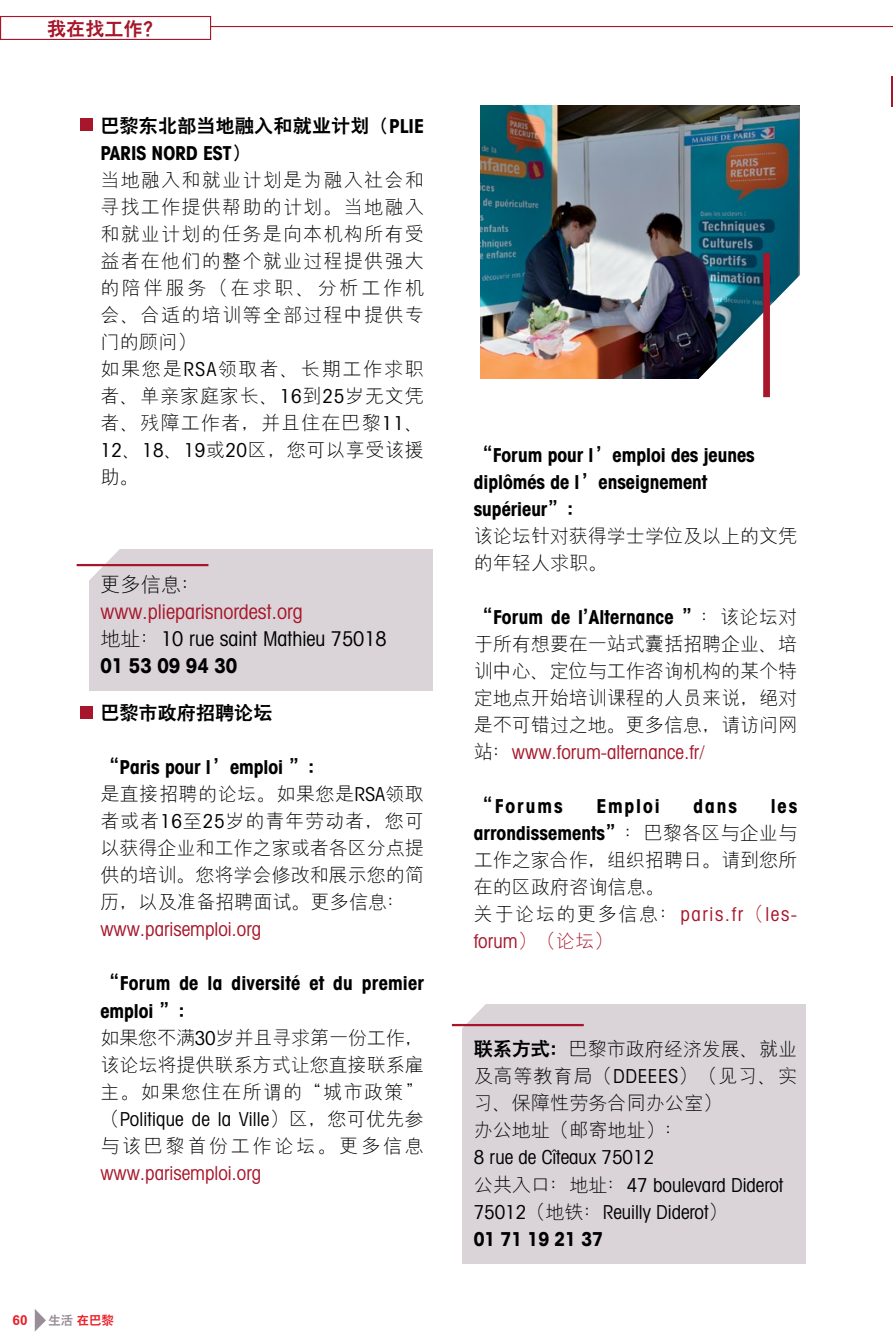
<style>
.page{position:relative;width:893px;height:1340px;background:#fff}
.page>*{position:absolute;margin:0;border:0;box-sizing:border-box;transform-origin:0 0}
.t1{font:condensed 20.25px/27px "Avant Garde IT Cby BT";color:#a7162a}
.t2{font:300 20.25px "M Hei GB";color:#000}
.t3{font:300 19.12px/27px "M Hei GB";color:#000;text-align:justify}
.t4{font:700 condensed 19.12px/27px "Avant Garde IT Cby BT";color:#000}
.t5{font:300 19.12px/27px "M Hei GB";letter-spacing:.06em;color:#000}
.t6{font:condensed 19.12px/27px "Avant Garde IT Cby BT";color:#000}
.t7{font:condensed 19.12px "Avant Garde IT Cby BT";color:#a7162a}
.t8{font:800 19.12px "C Hei 2 GB";letter-spacing:.005em;color:#000}
.t9{font:300 19.12px "M Hei GB";letter-spacing:.135em;color:#000}
.t10{font:800 19.12px "C Hei 2 GB";color:#a7162a}
.t11{font:800 13.5px "C Hei 2 GB";color:#ed1d24}
.t12{font:800 12.38px "C Hei 2 GB";color:#ed1d24}
.s1{font-family:"Avant Garde IT Cby BT";font-weight:700;font-stretch:condensed}
.s2{font-family:"C Hei 2 GB";font-weight:800;font-stretch:normal}
.s3{font-family:"Avant Garde IT Cby BT";font-weight:400;font-stretch:condensed}
.s4{font-family:"M Hei GB";font-weight:300;font-stretch:normal}
.s5{font-family:"M Hei GB";font-weight:300;font-stretch:normal;color:#000}
.s6{color:#000}
.s7{font-weight:700;color:#000}
.s8{color:#998d97}
.s9{font-family:"Avant Garde IT Cby BT";font-weight:400;font-stretch:condensed;color:#a7162a}
.s10{color:#a7162a}
.s11{font-family:"C Hei 2 GB";font-weight:800}
.s12{font-weight:700}
</style>
<div class="page">
<img style="left:480px;top:106px;width:320px;height:273px">
<svg style="left:693px;top:271px;width:107px;height:127px"></svg>
<div style="left:763px;top:253px;width:7px;height:144px;background:#a7162a"></div>
<div style="left:90px;top:549px;width:343px;height:141px;background:#dad4d9"></div>
<svg style="left:76px;top:549px;width:58px;height:47px"></svg>
<hr style="left:77px;top:564px;width:131px;height:2px;background:#a7162a">
<div style="left:462px;top:1003px;width:344px;height:260px;background:#dad4d9"></div>
<svg style="left:451px;top:1003px;width:60px;height:25px"></svg>
<hr style="left:452px;top:1023px;width:132px;height:3px;background:#a7162a">
<svg style="left:35px;top:1309px;width:11px;height:22px"></svg>
<hr style="left:211px;top:26px;width:682px;height:1px;background:#a7162a">
<div style="left:0;top:16px;width:211px;height:24px;border:1px solid #a7162a"></div>
<div style="left:80px;top:118px;width:13px;height:13px;background:#a7162a"></div>
<div style="left:80px;top:706px;width:13px;height:12px;background:#a7162a"></div>
<hr style="left:891px;top:77px;width:2px;height:30px;background:#a7162a">
<p class="t10" style="left:47px;top:19px;width:116px">我在找工作？</p>
<p class="t8" style="left:100px;top:116px;width:325px">巴黎东北部当地融入和就业计划（<span class="s1">PLIE</span></p>
<p class="t4" style="left:100px;top:139px;width:152px">PARIS NORD EST<span class="s2">）</span></p>
<p class="t5" style="left:100px;top:167px;width:325px">当地融入和就业计划是为融入社会和寻找工作提供帮助的计划。当地融入和就业计划的任务是向本机构所有受益者在他们的整个就业过程提供强大的陪伴服务（在求职、分析工作机会、合适的培训等全部过程中提供专门的顾问）<br>如果您是<span class="s3">RSA</span>领取者、长期工作求职者、单亲家庭家长、<span class="s3">16</span>到<span class="s3">25</span>岁无文凭者、残障工作者，并且住在巴黎<span class="s3">11</span>、<br><span class="s3">12</span>、<span class="s3">18</span>、<span class="s3">19</span>或<span class="s3">20</span>区，您可以享受该援助。</p>
<p class="t2" style="left:100px;top:574px;width:103px">更多信息：</p>
<p class="t1" style="left:100px;top:598px;width:288px">www<span class="s4">.</span>plieparisnordest<span class="s4">.</span>org<br><span class="s5">地址：</span><span class="s6">10 rue saint Mathieu 75018<br></span><span class="s7">01 53 09 94 30</span></p>
<p class="t8" style="left:100px;top:703px;width:174px">巴黎市政府招聘论坛</p>
<p class="t4" style="left:100px;top:754px;width:228px"><span class="s2">“</span>Paris pour l<span class="s2">’</span>emploi <span class="s2">”：</span></p>
<p class="t3" style="left:100px;top:781px;width:325px">是直接招聘的论坛。如果您是<span class="s3">RSA</span>领取者或者<span class="s3">16</span>至<span class="s3">25</span>岁的青年劳动者，您可以获得企业和工作之家或者各区分点提供的培训。您将学会修改和展示您的简历，以及准备招聘面试。更多信息：</p>
<p class="t7" style="left:100px;top:918px;width:162px">www<span class="s4">.</span>parisemploi<span class="s4">.</span>org</p>
<p class="t4" style="left:100px;top:970px;width:325px"><span class="s2">“</span>Forum de la diversité et du premier emploi <span class="s2">”：</span></p>
<p class="t3" style="left:100px;top:1024px;width:325px">如果您不满<span class="s3">30</span>岁并且寻求第一份工作，该论坛将提供联系方式让您直接联系雇主。如果您住在所谓的“城市政策”</p>
<p class="t6" style="left:100px;top:1105px;width:325px"><span class="s4">（</span>Politique de la Ville<span class="s4">）区，您可优先参</span></p>
<p class="t9" style="left:100px;top:1135px;width:325px">与该巴黎首份工作论坛。更多信息</p>
<p class="t7" style="left:100px;top:1161px;width:162px">www<span class="s4">.</span>parisemploi<span class="s4">.</span>org</p>
<p class="t11" style="left:13px;top:1313px;width:17px">60</p>
<p class="t12" style="left:49px;top:1314px;width:67px"><span class="s8">生活</span> 在巴黎</p>
<p class="t4" style="left:474px;top:441px;width:283px"><span class="s2">“</span>Forum pour l<span class="s2">’</span>emploi des jeunes diplômés de l<span class="s2">’</span>enseignement supérieur<span class="s2">”：</span></p>
<p class="t3" style="left:474px;top:523px;width:325px">该论坛针对获得学士学位及以上的文凭的年轻人求职。</p>
<p class="t4" style="left:474px;top:603px;width:325px"><span class="s2">“</span>Forum de l<span class="s2">'</span>Alternance <span class="s2">”</span><span class="s4">：该论坛对</span></p>
<p class="t3" style="left:474px;top:631px;width:325px">于所有想要在一站式囊括招聘企业、培训中心、定位与工作咨询机构的某个特定地点开始培训课程的人员来说，绝对是不可错过之地。更多信息，请访问网</p>
<p class="t7" style="left:474px;top:741px;width:233px"><span class="s5">站：</span>www<span class="s4">.</span>forum<span class="s4">-</span>alternance<span class="s4">.</span>fr<span class="s4">/</span></p>
<p class="t4" style="left:474px;top:792px;width:91px"><span class="s2">“</span>Forums</p>
<p class="t4" style="left:596px;top:792px;width:65px">Emploi</p>
<p class="t4" style="left:693px;top:792px;width:45px">dans</p>
<p class="t4" style="left:474px;top:792px;width:325px;text-align:right">les<br>arrondissements<span class="s2">”</span><span class="s4">：巴黎各区与企业与</span></p>
<p class="t3" style="left:474px;top:847px;width:325px;text-align:left">工作之家合作，组织招聘日。请到您所在的区政府咨询信息。<br>关于论坛的更多信息：<span class="s9">paris</span><span class="s10">.</span><span class="s9">fr</span><span class="s10">（</span><span class="s9">les</span><span class="s10">-</span></p>
<p class="t7" style="left:474px;top:930px;width:141px">forum<span class="s4">）（论坛）</span></p>
<p class="t3" style="left:474px;top:1036px;width:325px;text-align:left"><span class="s11">联系方式：</span>巴黎市政府经济发展、就业及高等教育局（<span class="s3">DDEEES</span>）（见习、实习、保障性劳务合同办公室）<br>办公地址（邮寄地址）：</p>
<p class="t6" style="left:474px;top:1144px;width:311px">8 rue de Cîteaux 75012<br><span class="s4">公共入口：地址：</span>47 boulevard Diderot<br>75012<span class="s4">（地铁：</span>Reuilly Diderot<span class="s4">）<br></span><span class="s12">01 71 19 21 37</span></p>
</div>
